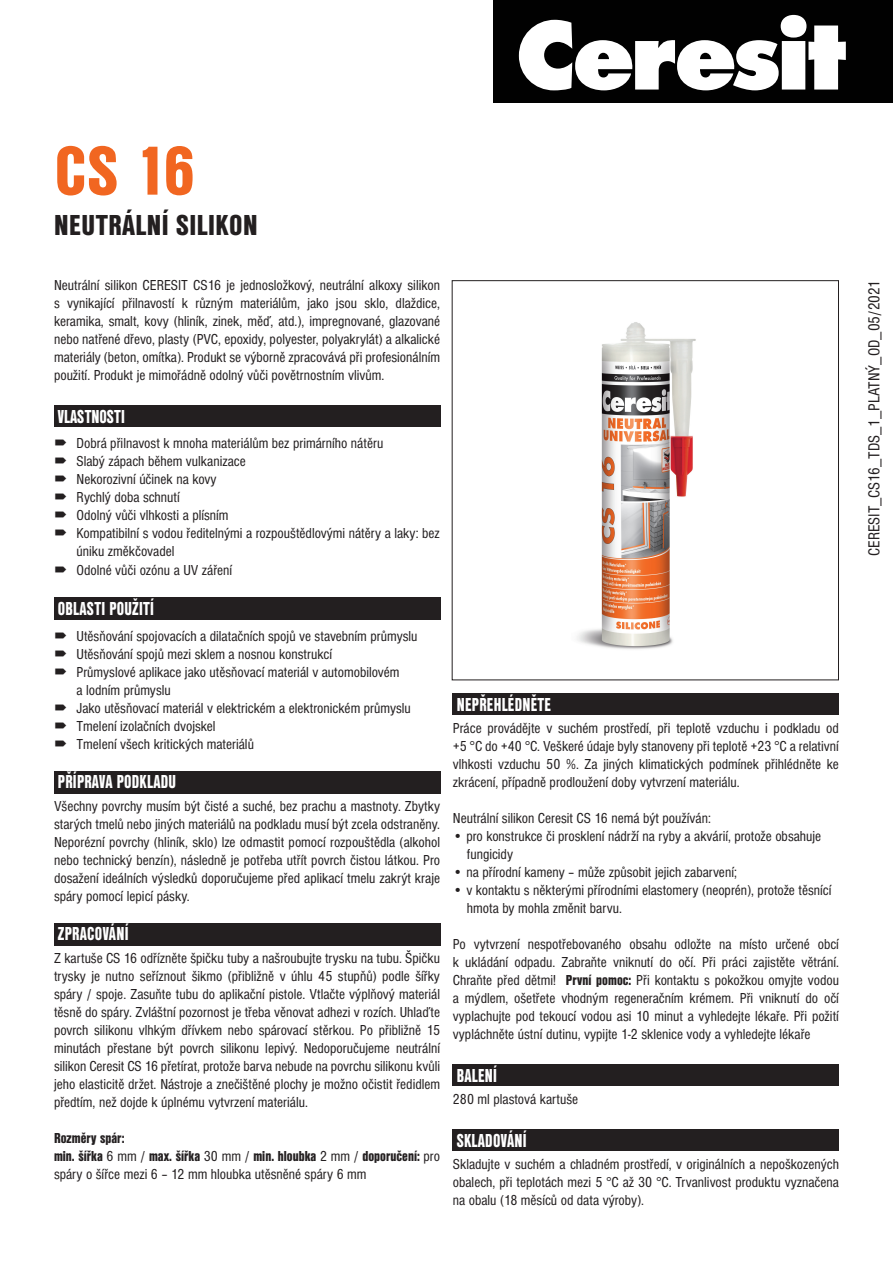
<style>
.page{position:relative;width:893px;height:1263px;background:#fff}
.page>*{position:absolute;margin:0;border:0;box-sizing:border-box;transform-origin:0 0}
.t1{font:71.85px "Nimbus Sans DOT Blac Cond";color:#f16621}
.t2{font:30px "Nimbus Sans DOT Blac Cond";letter-spacing:.015em;color:#231f20}
.t3{font:19.5px "Nimbus Sans DOT Blac Cond";letter-spacing:.015em;color:#fff;scale:.85 1}
.t4{font:condensed 16.5px "Nimbus Sans DOT";color:#231f20}
.t5{font:condensed 15px/18px "Nimbus Sans DOT";color:#231f20;text-align:justify}
.t6{font:15px/18px "Nimbus Sans DOT Blac Cond";color:#231f20}
.s1{font-family:"Nimbus Sans DOT";font-stretch:condensed}
.s2{font-family:"Nimbus Sans DOT Blac Cond";font-stretch:normal}
</style>
<div class="page">
<div style="left:54px;top:405px;width:386px;height:22px;background:#231f20"></div>
<div style="left:54px;top:597px;width:386px;height:23px;background:#231f20"></div>
<div style="left:54px;top:771px;width:386px;height:22px;background:#231f20"></div>
<div style="left:54px;top:923px;width:386px;height:22px;background:#231f20"></div>
<div style="left:453px;top:693px;width:386px;height:22px;background:#231f20"></div>
<div style="left:453px;top:1064px;width:386px;height:22px;background:#231f20"></div>
<div style="left:453px;top:1129px;width:386px;height:22px;background:#231f20"></div>
<div style="left:452px;top:280px;width:387px;height:400px;border:1px solid #231f20"></div>
<img style="left:577px;top:322px;width:119px;height:327px">
<div style="left:493px;top:0;width:400px;height:102px;background:#010101"></div>
<svg style="left:519px;top:15px;width:327px;height:75px"></svg>
<h1 class="t1" style="left:55px;top:130px;width:142px">CS 16</h1>
<h2 class="t2" style="left:54px;top:208px;width:205px">NEUTRÁLNÍ SILIKON</h2>
<p class="t5" style="left:54px;top:277px;width:388px">Neutrální silikon CERESIT CS16 je jednosložkový, neutrální alkoxy silikon s vynikající přilnavostí k různým materiálům, jako jsou sklo, dlaždice, keramika, smalt, kovy (hliník, zinek, měď, atd.), impregnované, glazované nebo natřené dřevo, plasty (PVC, epoxidy, polyester, polyakrylát) a alkalické materiály (beton, omítka). Produkt se výborně zpracovává při profesionálním použití. Produkt je mimořádně odolný vůči povětrnostním vlivům.</p>
<h3 class="t3" style="left:58px;top:405px;width:80px">VLASTNOSTI</h3>
<p class="t5" style="left:77px;top:434px;width:365px;text-align:left">Dobrá přilnavost k mnoha materiálům bez primárního nátěru<br>Slabý zápach během vulkanizace<br>Nekorozivní účinek na kovy<br>Rychlý doba schnutí<br>Odolný vůči vlhkosti a plísním<br>Kompatibilní s vodou ředitelnými a rozpouštědlovými nátěry a laky: bez úniku změkčovadel<br>Odolné vůči ozónu a UV záření</p>
<h3 class="t3" style="left:58px;top:597px;width:115px">OBLASTI POUŽITÍ</h3>
<p class="t5" style="left:77px;top:627px;width:343px;text-align:left">Utěsňování spojovacích a dilatačních spojů ve stavebním průmyslu Utěsňování spojů mezi sklem a nosnou konstrukcí<br>Průmyslové aplikace jako utěsňovací materiál v automobilovém<br>a lodním průmyslu<br>Jako utěsňovací materiál v elektrickém a elektronickém průmyslu Tmelení izolačních dvojskel<br>Tmelení všech kritických materiálů</p>
<h3 class="t3" style="left:58px;top:771px;width:140px">PŘÍPRAVA PODKLADU</h3>
<p class="t5" style="left:54px;top:798px;width:388px">Všechny povrchy musím být čisté a suché, bez prachu a mastnoty. Zbytky starých tmelů nebo jiných materiálů na podkladu musí být zcela odstraněny.<br>Neporézní povrchy (hliník, sklo) lze odmastit pomocí rozpouštědla (alkohol nebo technický benzín), následně je potřeba utřít povrch čistou látkou. Pro dosažení ideálních výsledků doporučujeme před aplikací tmelu zakrýt kraje spáry pomocí lepicí pásky.</p>
<h3 class="t3" style="left:58px;top:923px;width:84px">ZPRACOVÁNÍ</h3>
<p class="t5" style="left:54px;top:949px;width:388px">Z kartuše CS 16 odřízněte špičku tuby a našroubujte trysku na tubu. Špičku trysky je nutno seříznout šikmo (přibližně v úhlu 45 stupňů) podle šířky spáry / spoje. Zasuňte tubu do aplikační pistole. Vtlačte výplňový materiál těsně do spáry. Zvláštní pozornost je třeba věnovat adhezi v rozích. Uhlaďte povrch silikonu vlhkým dřívkem nebo spárovací stěrkou. Po přibližně 15 minutách přestane být povrch silikonu lepivý. Nedoporučujeme neutrální silikon Ceresit CS 16 přetírat, protože barva nebude na povrchu silikonu kvůli jeho elasticitě držet. Nástroje a znečištěné plochy je možno očistit ředidlem předtím, než dojde k úplnému vytvrzení materiálu.</p>
<p class="t6" style="left:54px;top:1129px;width:387px">Rozměry spár:<br>min. šířka <span class="s1">6 mm /</span> max. šířka <span class="s1">30 mm /</span> min. hloubka <span class="s1">2 mm /</span> doporučení: <span class="s1">pro</span></p>
<p class="t5" style="left:54px;top:1165px;width:314px">spáry o šířce mezi 6 – 12 mm hloubka utěsněné spáry 6 mm</p>
<h3 class="t3" style="left:457px;top:693px;width:112px">NEPŘEHLÉDNĚTE</h3>
<p class="t5" style="left:453px;top:719px;width:388px">Práce provádějte v suchém prostředí, při teplotě vzduchu i podkladu od +5 °C do +40 °C. Veškeré údaje byly stanoveny při teplotě +23 °C a relativní vlhkosti vzduchu 50 %. Za jiných klimatických podmínek přihlédněte ke zkrácení, případně prodloužení doby vytvrzení materiálu.</p>
<p class="t5" style="left:453px;top:809px;width:260px">Neutrální silikon Ceresit CS 16 nemá být používán:</p>
<p class="t5" style="left:467px;top:827px;width:356px;text-indent:-14px">• pro konstrukce či prosklení nádrží na ryby a akvárií, protože obsahuje fungicidy</p>
<p class="t5" style="left:453px;top:863px;width:286px">• na přírodní kameny – může způsobit jejich zabarvení;</p>
<p class="t5" style="left:467px;top:881px;width:366px;text-indent:-14px">• v kontaktu s některými přírodními elastomery (neoprén), protože těsnící hmota by mohla změnit barvu.</p>
<p class="t5" style="left:453px;top:935px;width:388px">Po vytvrzení nespotřebovaného obsahu odložte na místo určené obcí k ukládání odpadu. Zabraňte vniknutí do očí. Při práci zajistěte větrání.<br>Chraňte před dětmi! <span class="s2">První pomoc:</span> Při kontaktu s pokožkou omyjte vodou a mýdlem, ošetřete vhodným regeneračním krémem. Při vniknutí do očí vyplachujte pod tekoucí vodou asi 10 minut a vyhledejte lékaře. Při požití vypláchněte ústní dutinu, vypijte 1-2 sklenice vody a vyhledejte lékaře</p>
<h3 class="t3" style="left:457px;top:1064px;width:49px">BALENÍ</h3>
<p class="t5" style="left:453px;top:1090px;width:127px">280 ml plastová kartuše</p>
<h3 class="t3" style="left:457px;top:1129px;width:84px">SKLADOVÁNÍ</h3>
<p class="t5" style="left:453px;top:1155px;width:388px">Skladujte v suchém a chladném prostředí, v originálních a nepoškozených obalech, při teplotách mezi 5 °C až 30 °C. Trvanlivost produktu vyznačena na obalu (18 měsíců od data výroby).</p>
<p class="t4" style="left:865px;top:556px;width:277px;rotate:-90deg">CERESIT_CS16_TDS_1_PLATNÝ_OD_05/2021</p>
</div>
